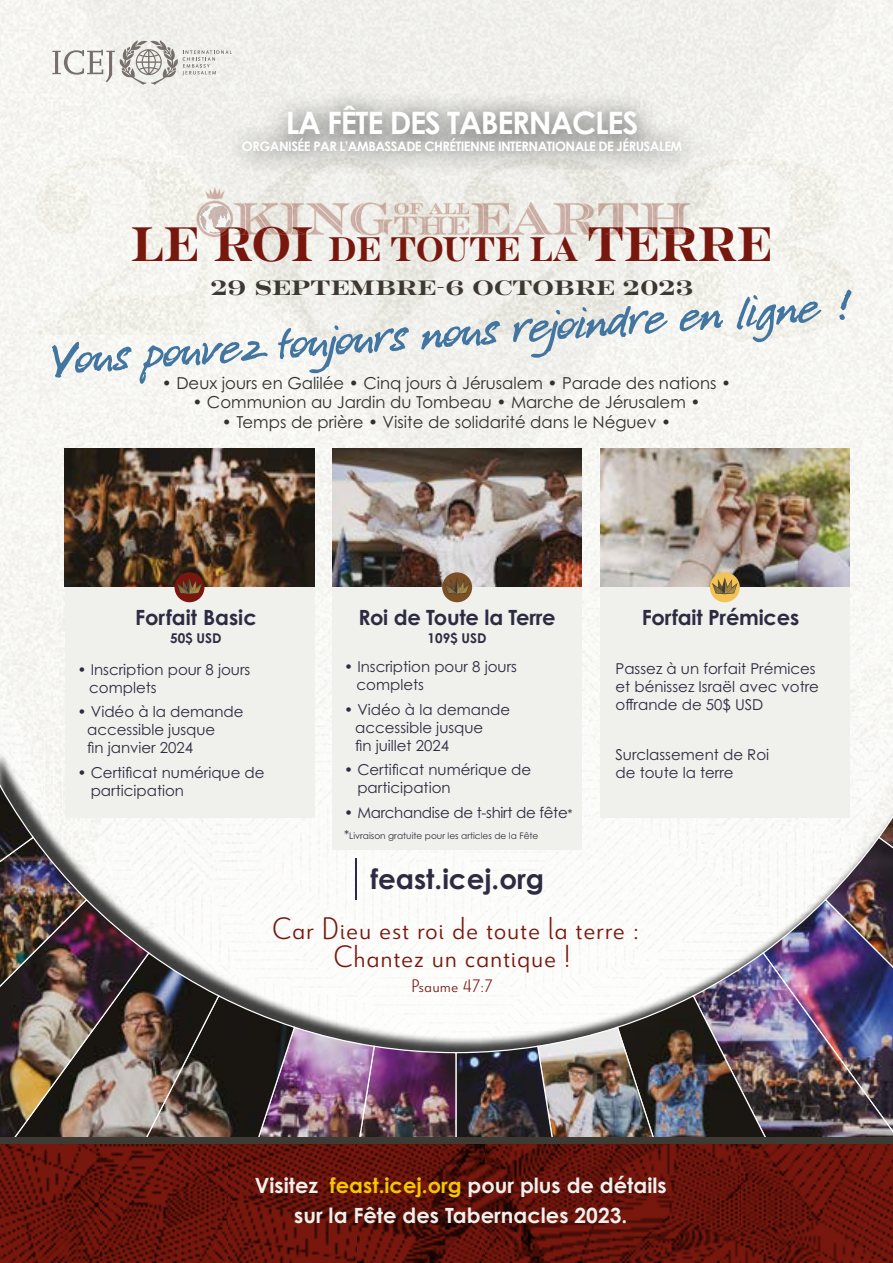
<style>
.page{position:relative;width:893px;height:1263px;background:#fff}
.page>*{position:absolute;margin:0;border:0;box-sizing:border-box;transform-origin:0 0}
.t1{font:48.9px "Rosella Solid";color:#78170e;scale:.79 1}
.t2{font:47.85px "P22 Freely";color:#4275a0}
.t3{font:700 30.9px "Century Gothic";letter-spacing:-.04em;color:#fff}
.t4{font:300 30.75px/28.5px "Le Havre";letter-spacing:.045em;color:#78170e;text-align:center}
.t5{font:700 27.6px "Century Gothic Pro";color:#2d2b41}
.t6{font:700 21px/30px "Century Gothic Pro";color:#f0f0ec;text-align:center}
.t7{font:700 21px "Century Gothic Pro";letter-spacing:-.01em;color:#2d2b41}
.t8{font:21px "Rosella Solid";color:#3d3932}
.t9{font:300 17.85px "Le Havre";letter-spacing:.045em;color:#78170e}
.t10{font:16.5px "Century Gothic Pro";color:#33302d}
.t11{font:15px/18px "Century Gothic Pro";color:#2d2b41}
.t12{font:15px "Century Gothic Pro";letter-spacing:-.02em;color:#2d2b41}
.t13{font:700 13.5px "Century Gothic Pro";color:#2d2b41}
.t14{font:700 13.05px "Century Gothic";letter-spacing:-.04em;color:#fff}
.t15{font:9px "Century Gothic Pro";color:#2d2b41}
.s1{font-size:34.5px}
.s2{font-size:12.15px}
.s3{color:#f4c700}
</style>
<div class="page">
<div style="left:0;top:99px;width:893px;height:438px;background:#f5f5f1"></div>
<svg style="left:36px;top:158px;width:817px;height:181px;fill:#f2f2ed"></svg>
<div style="left:0;top:537px;width:893px;height:603px;background:#f8f7f4"></div>
<img style="left:0;top:766px;width:893px;height:371px">
<div style="left:221px;top:85px;width:483px;height:92px;background:#000;opacity:.75"></div>
<svg style="left:0;top:1143px;width:893px;height:120px;background:#62120a"></svg>
<div style="left:0;top:1137px;width:893px;height:6px;background:#3e3a34"></div>
<svg style="left:196px;top:178px;width:495px;height:60px;background:#e5ded8"></svg>
<svg style="left:52px;top:40px;width:180px;height:45px"></svg>
<hr style="left:355px;top:858px;width:1px;height:41px;background:#2d2b41">
<div style="left:65px;top:586px;width:249px;height:232px;background:#f0f0ec"></div>
<div style="left:332px;top:586px;width:250px;height:264px;background:#f0f0ec"></div>
<div style="left:600px;top:586px;width:250px;height:232px;background:#f0f0ec"></div>
<img style="left:65px;top:448px;width:249px;height:138px">
<img style="left:332px;top:448px;width:250px;height:138px">
<img style="left:600px;top:448px;width:250px;height:138px">
<div style="left:710px;top:572px;width:30px;height:30px;background:#f3c255;border-radius:50%"></div>
<svg style="left:712px;top:577px;width:26px;height:17px"></svg>
<div style="left:442px;top:572px;width:30px;height:30px;background:#7c4f25;border-radius:50%"></div>
<svg style="left:444px;top:577px;width:26px;height:17px"></svg>
<div style="left:175px;top:572px;width:29px;height:30px;background:#79160e;border-radius:50%"></div>
<svg style="left:177px;top:577px;width:25px;height:17px"></svg>
<h3 class="t3" style="left:286px;top:99px;width:354px">LA FÊTE DES TABERNACLES</h3>
<p class="t14" style="left:242px;top:136px;width:442px">ORGANISÉE PAR L’AMBASSADE CHRÉTIENNE INTERNATIONALE DE JÉRUSALEM</p>
<h1 class="t1" style="left:131px;top:202px;width:813px">LE ROI <span class="s1">DE TOUTE LA</span> TERRE</h1>
<h3 class="t8" style="left:211px;top:269px;width:484px">29 SEPTEMBRE-6 OCTOBRE 2023</h3>
<h2 class="t2" style="left:49px;top:337px;width:805px;rotate:-4deg">Vous pouvez toujours nous rejoindre en ligne !</h2>
<p class="t10" style="left:162px;top:373px;width:571px">• Deux jours en Galilée • Cinq jours à Jérusalem • Parade des nations •</p>
<p class="t10" style="left:192px;top:392px;width:509px">• Communion au Jardin du Tombeau • Marche de Jérusalem •</p>
<p class="t10" style="left:222px;top:412px;width:451px">• Temps de prière • Visite de solidarité dans le Néguev •</p>
<h3 class="t7" style="left:135px;top:604px;width:123px">Forfait Basic</h3>
<p class="t13" style="left:170px;top:630px;width:53px">50$ USD</p>
<p class="t11" style="left:89px;top:660px;width:163px;text-indent:-12px">• Inscription pour 8 jours complets</p>
<p class="t11" style="left:87px;top:703px;width:158px;text-indent:-10px">• Vidéo à la demande accessible jusque<br>fin janvier 2024</p>
<p class="t11" style="left:91px;top:764px;width:175px;text-indent:-13px">• Certificat numérique de participation</p>
<h3 class="t7" style="left:359px;top:604px;width:199px">Roi de Toute la Terre</h3>
<p class="t13" style="left:428px;top:630px;width:61px">109$ USD</p>
<p class="t11" style="left:357px;top:657px;width:162px;text-indent:-13px">• Inscription pour 8 jours complets</p>
<p class="t11" style="left:355px;top:700px;width:157px;text-indent:-11px">• Vidéo à la demande accessible jusque<br>fin juillet 2024</p>
<p class="t11" style="left:357px;top:761px;width:175px;text-indent:-13px">• Certificat numérique de participation</p>
<p class="t12" style="left:344px;top:803px;width:230px">• Marchandise de t-shirt de fête<span class="s2">*</span></p>
<p class="t15" style="left:344px;top:831px;width:196px"><span class="s2">*</span>Livraison gratuite pour les articles de la Fête</p>
<h3 class="t7" style="left:642px;top:604px;width:159px">Forfait Prémices</h3>
<p class="t11" style="left:615px;top:659px;width:205px">Passez à un forfait Prémices et bénissez Israël avec votre offrande de 50$ USD</p>
<p class="t11" style="left:615px;top:745px;width:155px">Surclassement de Roi de toute la terre</p>
<h3 class="t5" style="left:370px;top:861px;width:175px">feast.icej.org</h3>
<h3 class="t4" style="left:273px;top:913px;width:367px">Car Dieu est roi de toute la terre :<br>Chantez un cantique !</h3>
<p class="t9" style="left:411px;top:976px;width:82px">Psaume 47:7</p>
<h3 class="t6" style="left:255px;top:1170px;width:413px">Visitez <span class="s3">feast.icej.org</span> pour plus de détails sur la Fête des Tabernacles 2023.</h3>
</div>
